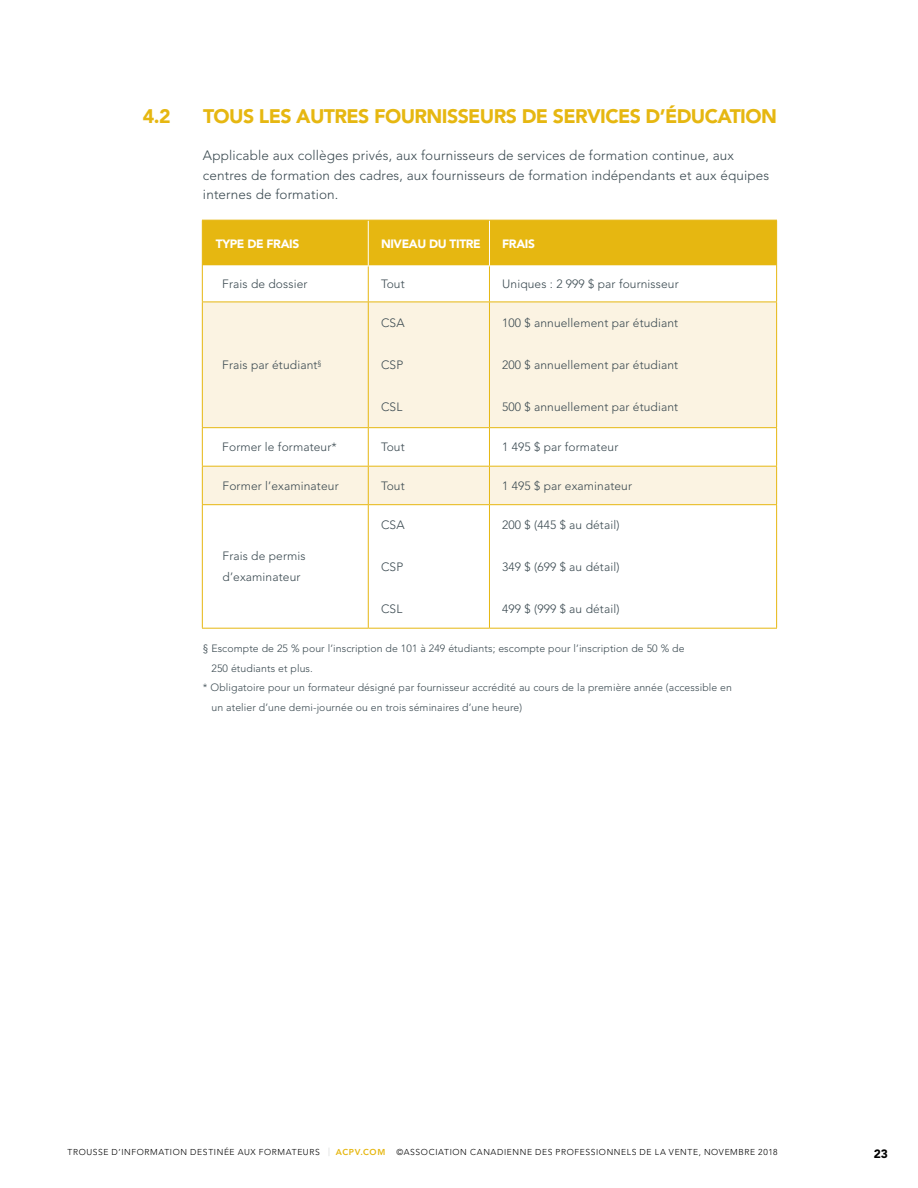
<style>
.page{position:relative;width:918px;height:1188px;background:#fff}
.page>*{position:absolute;margin:0;border:0;box-sizing:border-box;transform-origin:0 0}
.t1{font:900 19.5px "Avenir LT Std";letter-spacing:-.03em;color:#e6b711}
.t2{font:300 13.5px/19.5px "Avenir LT Std";letter-spacing:.01em;color:#3b4a51}
.t3{font:300 12px/21px "Avenir LT Std";letter-spacing:.01em;color:#3b4a51}
.t4{font:900 12px "Avenir LT Std";letter-spacing:-.03em;color:#fff}
.t5{font:900 12px "Avenir LT Std";color:#000}
.t6{font:300 10.5px "Avenir LT Std";letter-spacing:.01em;color:#3b4a51}
.t7{font:300 8.55px "Avenir LT Std";letter-spacing:.07em;color:#000}
.s1{color:#c7c8ca}
.s2{font-weight:800;color:#e6b711}
</style>
<div class="page">
<div style="left:203px;top:221px;width:573px;height:44px;background:#e6b711"></div>
<svg style="left:203px;top:303px;width:573px;height:201px;fill:#fbf3e2"></svg>
<hr style="left:368px;top:266px;width:1px;height:36px;background:#e6b711">
<hr style="left:489px;top:266px;width:1px;height:36px;background:#e6b711">
<hr style="left:368px;top:428px;width:1px;height:38px;background:#e6b711">
<hr style="left:489px;top:428px;width:1px;height:38px;background:#e6b711">
<hr style="left:368px;top:505px;width:1px;height:123px;background:#e6b711">
<hr style="left:489px;top:505px;width:1px;height:123px;background:#e6b711">
<hr style="left:368px;top:221px;width:1px;height:44px;background:#fff">
<hr style="left:489px;top:221px;width:1px;height:44px;background:#fff">
<hr style="left:202px;top:220px;width:166px;height:1px;background:#e6b711">
<hr style="left:202px;top:221px;width:1px;height:45px;background:#e6b711">
<hr style="left:368px;top:220px;width:121px;height:1px;background:#e6b711">
<hr style="left:489px;top:220px;width:288px;height:1px;background:#e6b711">
<hr style="left:776px;top:221px;width:1px;height:45px;background:#e6b711">
<hr style="left:202px;top:266px;width:1px;height:36px;background:#e6b711">
<hr style="left:776px;top:266px;width:1px;height:36px;background:#e6b711">
<hr style="left:202px;top:428px;width:1px;height:38px;background:#e6b711">
<hr style="left:776px;top:428px;width:1px;height:38px;background:#e6b711">
<hr style="left:202px;top:505px;width:1px;height:123px;background:#e6b711">
<hr style="left:776px;top:505px;width:1px;height:123px;background:#e6b711">
<hr style="left:202px;top:628px;width:166px;height:1px;background:#e6b711">
<hr style="left:368px;top:628px;width:121px;height:1px;background:#e6b711">
<hr style="left:489px;top:628px;width:288px;height:1px;background:#e6b711">
<hr style="left:202px;top:302px;width:1px;height:125px;background:#e6b711">
<hr style="left:202px;top:302px;width:166px;height:1px;background:#e6b711">
<hr style="left:368px;top:302px;width:121px;height:1px;background:#e6b711">
<hr style="left:489px;top:302px;width:288px;height:1px;background:#e6b711">
<hr style="left:368px;top:302px;width:1px;height:125px;background:#e6b711">
<hr style="left:489px;top:302px;width:1px;height:125px;background:#e6b711">
<hr style="left:776px;top:302px;width:1px;height:125px;background:#e6b711">
<hr style="left:202px;top:427px;width:166px;height:1px;background:#e6b711">
<hr style="left:368px;top:427px;width:121px;height:1px;background:#e6b711">
<hr style="left:489px;top:427px;width:288px;height:1px;background:#e6b711">
<hr style="left:202px;top:467px;width:1px;height:37px;background:#e6b711">
<hr style="left:202px;top:466px;width:166px;height:1px;background:#e6b711">
<hr style="left:368px;top:466px;width:121px;height:1px;background:#e6b711">
<hr style="left:489px;top:466px;width:288px;height:1px;background:#e6b711">
<hr style="left:368px;top:467px;width:1px;height:37px;background:#e6b711">
<hr style="left:489px;top:467px;width:1px;height:37px;background:#e6b711">
<hr style="left:776px;top:467px;width:1px;height:37px;background:#e6b711">
<hr style="left:202px;top:504px;width:166px;height:1px;background:#e6b711">
<hr style="left:368px;top:504px;width:121px;height:1px;background:#e6b711">
<hr style="left:489px;top:504px;width:288px;height:1px;background:#e6b711">
<h1 class="t1" style="left:143px;top:104px;width:29px">4.2</h1>
<h1 class="t1" style="left:203px;top:104px;width:576px">TOUS LES AUTRES FOURNISSEURS DE SERVICES D’ÉDUCATION</h1>
<p class="t2" style="left:203px;top:146px;width:568px">Applicable aux collèges privés, aux fournisseurs de services de formation continue, aux centres de formation des cadres, aux fournisseurs de formation indépendants et aux équipes internes de formation.</p>
<p class="t4" style="left:216px;top:236px;width:85px">TYPE DE FRAIS</p>
<p class="t4" style="left:381px;top:236px;width:101px">NIVEAU DU TITRE</p>
<p class="t4" style="left:502px;top:236px;width:34px">FRAIS</p>
<p class="t3" style="left:222px;top:274px;width:87px">Frais de dossier</p>
<p class="t3" style="left:381px;top:274px;width:25px">Tout</p>
<p class="t3" style="left:502px;top:274px;width:178px">Uniques : 2 999 $ par fournisseur</p>
<p class="t3" style="left:222px;top:355px;width:101px">Frais par étudiant<sup>§</sup></p>
<p class="t3" style="left:381px;top:313px;width:25px">CSA</p>
<p class="t3" style="left:381px;top:355px;width:24px">CSP</p>
<p class="t3" style="left:381px;top:397px;width:23px">CSL</p>
<p class="t3" style="left:502px;top:313px;width:177px">100 $ annuellement par étudiant</p>
<p class="t3" style="left:502px;top:355px;width:177px">200 $ annuellement par étudiant</p>
<p class="t3" style="left:502px;top:397px;width:177px">500 $ annuellement par étudiant</p>
<p class="t3" style="left:222px;top:437px;width:116px">Former le formateur*</p>
<p class="t3" style="left:381px;top:437px;width:25px">Tout</p>
<p class="t3" style="left:502px;top:437px;width:118px">1 495 $ par formateur</p>
<p class="t3" style="left:223px;top:475px;width:118px">Former l’examinateur</p>
<p class="t3" style="left:381px;top:475px;width:25px">Tout</p>
<p class="t3" style="left:502px;top:475px;width:131px">1 495 $ par examinateur</p>
<p class="t3" style="left:223px;top:546px;width:85px">Frais de permis d’examinateur</p>
<p class="t3" style="left:381px;top:514px;width:25px">CSA</p>
<p class="t3" style="left:381px;top:556px;width:24px">CSP</p>
<p class="t3" style="left:381px;top:598px;width:23px">CSL</p>
<p class="t3" style="left:502px;top:514px;width:119px">200 $ (445 $ au détail)</p>
<p class="t3" style="left:502px;top:556px;width:119px">349 $ (699 $ au détail)</p>
<p class="t3" style="left:502px;top:598px;width:119px">499 $ (999 $ au détail)</p>
<p class="t6" style="left:203px;top:642px;width:483px">§ Escompte de 25 % pour l’inscription de 101 à 249 étudiants; escompte pour l’inscription de 50 % de</p>
<p class="t6" style="left:211px;top:662px;width:103px">250 étudiants et plus.</p>
<p class="t6" style="left:203px;top:681px;width:531px">* Obligatoire pour un formateur désigné par fournisseur accrédité au cours de la première année (accessible en</p>
<p class="t6" style="left:211px;top:701px;width:312px">un atelier d’une demi-journée ou en trois séminaires d’une heure)</p>
<p class="t7" style="left:68px;top:1147px;width:319px">TROUSSE D’INFORMATION DESTINÉE AUX FORMATEURS <span class="s1">|</span> <span class="s2">ACPV.COM</span></p>
<p class="t7" style="left:396px;top:1147px;width:383px">©ASSOCIATION CANADIENNE DES PROFESSIONNELS DE LA VENTE, NOVEMBRE 2018</p>
<p class="t5" style="left:874px;top:1147px;width:16px">23</p>
</div>
